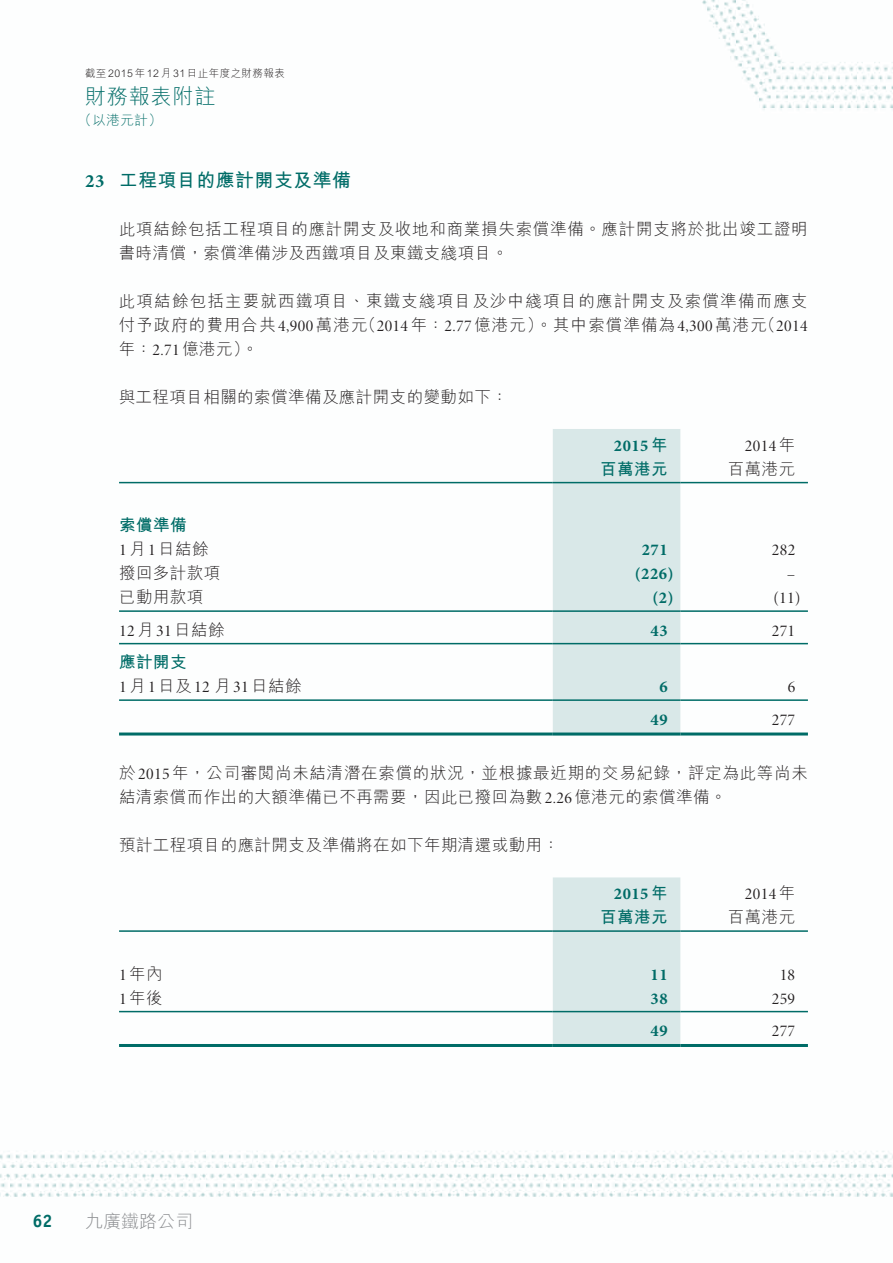
<style>
.page{position:relative;width:893px;height:1263px;background:#fff}
.page>*{position:absolute;margin:0;border:0;box-sizing:border-box;transform-origin:0 0}
.t1{font:300 21px "M Hei HK";letter-spacing:.04em;color:#006c67}
.t2{font:700 18.75px "M Hei HK";letter-spacing:.035em;color:#006c67}
.t3{font:300 18px "M Hei HK";color:#8a8c8f}
.t4{font:700 18px "Officina Serif";color:#006c67}
.t5{font:300 16.5px/24px "M Hei HK";letter-spacing:.025em;color:#231f20;text-align:justify}
.t6{font:300 16.5px/24px "M Hei HK";letter-spacing:.045em;color:#231f20}
.t7{font:16.5px "Minion Pro Disp";letter-spacing:.025em;color:#231f20}
.t8{font:700 16.5px "Minion Pro";letter-spacing:.035em;color:#006c67}
.t9{font:700 16.5px/24px "M Hei HK";letter-spacing:.035em;color:#006c67}
.t10{font:300 13.5px "M Hei HK";color:#006c67}
.t11{font:300 10.5px "M Hei HK";letter-spacing:.04em;color:#231f20}
.s1{font-family:"Minion Pro"}
.s2{font-family:"Minion Pro Disp";font-weight:400}
.s3{font-family:"M Hei HK"}
.s4{font-family:"M Hei HK";font-weight:300}
.s5{font-family:"Minion Pro Disp";font-weight:400;color:#231f20}
.s6{font-weight:300;color:#231f20}
.s7{font-weight:700;color:#006c67}
</style>
<div class="page">
<img style="left:0;top:0;width:893px;height:1197px">
<div style="left:553px;top:429px;width:127px;height:303px;background:#d9e8e8"></div>
<hr style="left:119px;top:482px;width:434px;height:1px;background:#006c67">
<hr style="left:553px;top:482px;width:127px;height:1px;background:#006c67">
<hr style="left:680px;top:482px;width:128px;height:1px;background:#006c67">
<hr style="left:119px;top:610px;width:434px;height:2px;background:#006c67">
<hr style="left:553px;top:610px;width:127px;height:2px;background:#006c67">
<hr style="left:680px;top:610px;width:128px;height:2px;background:#006c67">
<hr style="left:119px;top:643px;width:434px;height:1px;background:#006c67">
<hr style="left:553px;top:643px;width:127px;height:1px;background:#006c67">
<hr style="left:680px;top:643px;width:128px;height:1px;background:#006c67">
<hr style="left:119px;top:699px;width:434px;height:2px;background:#006c67">
<hr style="left:553px;top:699px;width:127px;height:2px;background:#006c67">
<hr style="left:680px;top:699px;width:128px;height:2px;background:#006c67">
<hr style="left:119px;top:732px;width:434px;height:3px;background:#006c67">
<hr style="left:553px;top:732px;width:127px;height:3px;background:#006c67">
<hr style="left:680px;top:732px;width:128px;height:3px;background:#006c67">
<div style="left:553px;top:877px;width:127px;height:167px;background:#d9e8e8"></div>
<hr style="left:119px;top:930px;width:434px;height:2px;background:#006c67">
<hr style="left:553px;top:930px;width:127px;height:2px;background:#006c67">
<hr style="left:680px;top:930px;width:128px;height:2px;background:#006c67">
<hr style="left:119px;top:1011px;width:434px;height:1px;background:#006c67">
<hr style="left:553px;top:1011px;width:127px;height:1px;background:#006c67">
<hr style="left:680px;top:1011px;width:128px;height:1px;background:#006c67">
<hr style="left:119px;top:1044px;width:434px;height:3px;background:#006c67">
<hr style="left:553px;top:1044px;width:127px;height:3px;background:#006c67">
<hr style="left:680px;top:1044px;width:128px;height:3px;background:#006c67">
<p class="t11" style="left:85px;top:66px;width:201px">截至 2015年 12月 31日止年度之財務報表</p>
<p class="t1" style="left:85px;top:81px;width:132px">財務報表附註</p>
<p class="t10" style="left:78px;top:110px;width:85px">（以港元計）</p>
<p class="t2" style="left:85px;top:166px;width:267px"><span class="s1">23</span> 工程項目的應計開支及準備</p>
<p class="t6" style="left:119px;top:216px;width:690px">此項結餘包括工程項目的應計開支及收地和商業損失索償準備。應計開支將於批出竣工證明書時清償，索償準備涉及西鐵項目及東鐵支綫項目。</p>
<p class="t5" style="left:119px;top:288px;width:690px">此項結餘包括主要就西鐵項目、東鐵支綫項目及沙中綫項目的應計開支及索償準備而應支付予政府的費用合共<span class="s2">4,900</span>萬港元（<span class="s2">2014</span>年：<span class="s2">2.77</span>億港元）。其中索償準備為<span class="s2">4,300</span>萬港元（<span class="s2">2014</span>年：<span class="s2">2.71</span>億港元）。</p>
<p class="t5" style="left:119px;top:384px;width:391px">與工程項目相關的索償準備及應計開支的變動如下：</p>
<p class="t8" style="left:614px;top:434px;width:55px">2015<span class="s3">年</span></p>
<p class="t7" style="left:745px;top:436px;width:52px">2014<span class="s4">年</span></p>
<p class="t9" style="left:600px;top:456px;width:69px">百萬港元</p>
<p class="t5" style="left:728px;top:456px;width:69px">百萬港元</p>
<p class="t9" style="left:119px;top:512px;width:91px">索償準備<br><span class="s5">1</span><span class="s6">月</span><span class="s5">1</span><span class="s6">日結餘</span></p>
<p class="t8" style="left:642px;top:538px;width:27px">271</p>
<p class="t7" style="left:772px;top:540px;width:25px">282</p>
<p class="t5" style="left:119px;top:561px;width:103px">撥回多計款項</p>
<p class="t8" style="left:635px;top:562px;width:40px">(226)</p>
<p class="t7" style="left:787px;top:564px;width:10px">–</p>
<p class="t5" style="left:119px;top:585px;width:86px">已動用款項</p>
<p class="t8" style="left:652px;top:586px;width:22px">(2)</p>
<p class="t7" style="left:774px;top:588px;width:28px">(11)</p>
<p class="t7" style="left:119px;top:621px;width:107px">12<span class="s4">月</span>31<span class="s4">日結餘</span></p>
<p class="t8" style="left:651px;top:619px;width:19px">43</p>
<p class="t7" style="left:772px;top:621px;width:25px">271</p>
<p class="t5" style="left:119px;top:650px;width:184px"><span class="s7">應計開支<br></span><span class="s2">1</span>月<span class="s2">1</span>日及<span class="s2">12</span> 月<span class="s2">31</span>日結餘</p>
<p class="t8" style="left:659px;top:675px;width:10px">6</p>
<p class="t7" style="left:788px;top:677px;width:9px">6</p>
<p class="t8" style="left:651px;top:708px;width:19px">49</p>
<p class="t7" style="left:772px;top:710px;width:25px">277</p>
<p class="t6" style="left:119px;top:761px;width:690px">於<span class="s2">2015</span>年，公司審閱尚未結清潛在索償的狀況，並根據最近期的交易紀錄，評定為此等尚未結清索償而作出的大額準備已不再需要，因此已撥回為數<span class="s2">2.26</span>億港元的索償準備。</p>
<p class="t5" style="left:119px;top:833px;width:442px">預計工程項目的應計開支及準備將在如下年期清還或動用：</p>
<p class="t8" style="left:614px;top:882px;width:55px">2015<span class="s3">年</span></p>
<p class="t7" style="left:745px;top:884px;width:52px">2014<span class="s4">年</span></p>
<p class="t9" style="left:600px;top:904px;width:69px">百萬港元</p>
<p class="t5" style="left:728px;top:905px;width:69px">百萬港元</p>
<p class="t5" style="left:119px;top:961px;width:45px"><span class="s2">1</span>年內</p>
<p class="t8" style="left:651px;top:963px;width:19px">11</p>
<p class="t7" style="left:780px;top:965px;width:17px">18</p>
<p class="t5" style="left:119px;top:985px;width:45px"><span class="s2">1</span>年後</p>
<p class="t8" style="left:651px;top:987px;width:19px">38</p>
<p class="t7" style="left:772px;top:989px;width:25px">259</p>
<p class="t8" style="left:651px;top:1019px;width:19px">49</p>
<p class="t7" style="left:772px;top:1021px;width:25px">277</p>
<p class="t4" style="left:33px;top:1210px;width:22px">62</p>
<p class="t3" style="left:85px;top:1209px;width:109px">九廣鐵路公司</p>
</div>
